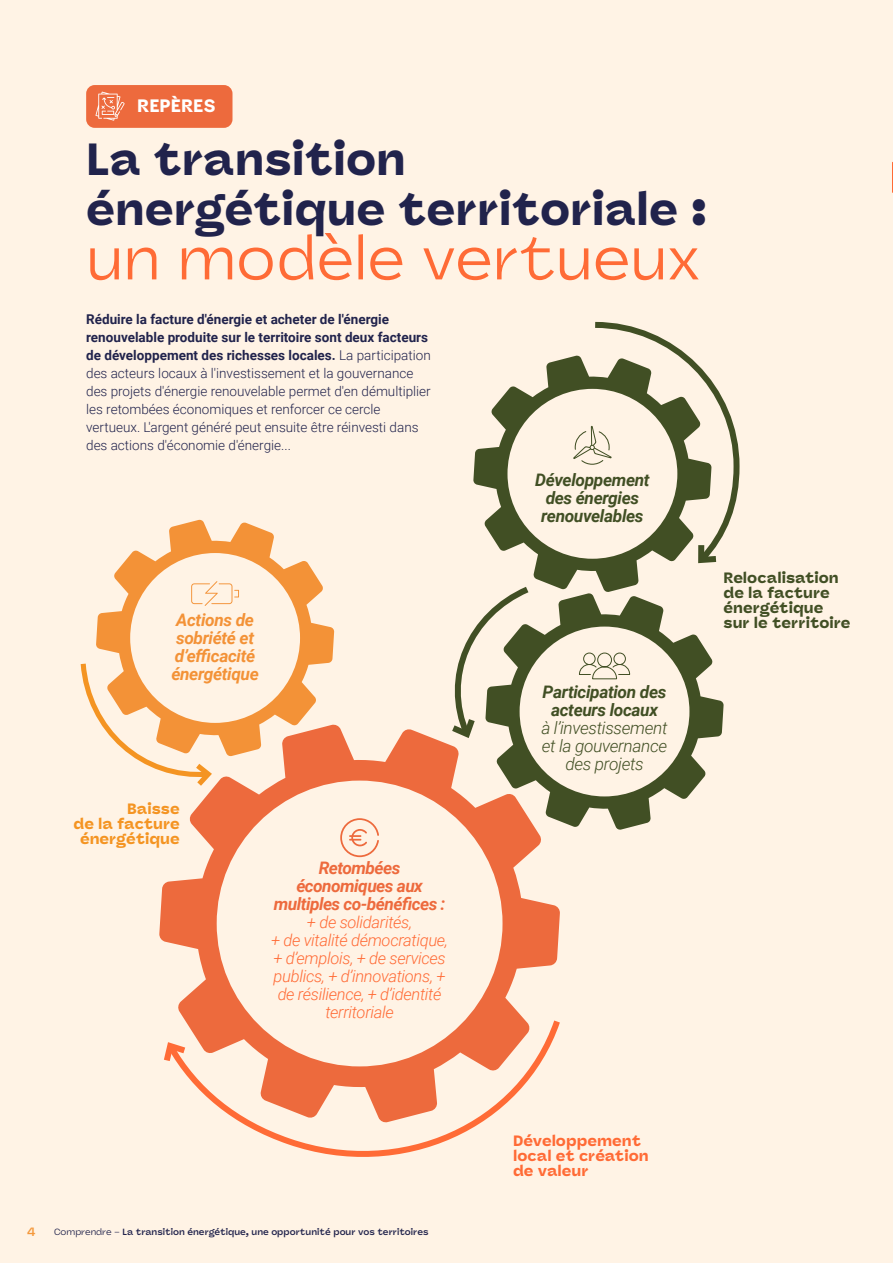
<style>
.page{position:relative;width:893px;height:1263px;background:#fff3e5}
.page>*{position:absolute;margin:0;border:0;box-sizing:border-box;transform-origin:0 0}
.t1{font:60px "Panel Sans";color:#ff6b36}
.t2{font:900 45px/49.5px "Panel Sans";color:#21234c}
.t3{font:900 18px "Panel Sans";color:#fff}
.t4{font:italic 700 17.25px/18px "Roboto";letter-spacing:-.02em;color:#414f24;text-align:center}
.t5{font:italic 700 17.25px/18px "Roboto";letter-spacing:-.03em;color:#ed6a3d;text-align:center}
.t6{font:italic 300 17.25px/18px "Roboto";letter-spacing:-.02em;color:#414f24;text-align:center}
.t7{font:italic 700 17.25px/18px "Roboto";letter-spacing:-.02em;color:#f39237}
.t8{font:italic 300 16.5px/18px "Roboto";letter-spacing:-.02em;color:#ff6b36;text-align:center}
.t9{font:900 15px/15px "Panel Sans";color:#414f24}
.t10{font:900 15px/15px "Panel Sans";color:#ff6b36}
.t11{font:900 15px/15px "Panel Sans";color:#f49422;text-align:right}
.t12{font:300 13.5px/18px "Roboto";color:#21234c}
.t13{font:700 12px "Panel Sans";color:#f4983b}
.t14{font:700 9px "Panel Sans";color:#21234c}
.s1{font-weight:700}
.s2{font-weight:400}
</style>
<div class="page">
<div style="left:86px;top:85px;width:146px;height:43px;background:#ed6a3d;border-radius:9px"></div>
<svg style="left:95px;top:92px;width:30px;height:29px"></svg>
<svg style="left:80px;top:663px;width:79px;height:107px"></svg>
<svg style="left:242px;top:1123px;width:238px;height:34px"></svg>
<svg style="left:159px;top:724px;width:401px;height:399px"></svg>
<div style="left:217px;top:780px;width:285px;height:286px;background:#fff3e5;border-radius:50%"></div>
<svg style="left:340px;top:818px;width:39px;height:39px"></svg>
<svg style="left:473px;top:356px;width:166px;height:236px"></svg>
<div style="left:507px;top:389px;width:170px;height:170px;background:#fff3e5;border-radius:50%"></div>
<svg style="left:573px;top:321px;width:167px;height:247px"></svg>
<svg style="left:485px;top:593px;width:239px;height:237px"></svg>
<div style="left:520px;top:627px;width:169px;height:169px;background:#fff3e5;border-radius:50%"></div>
<svg style="left:579px;top:652px;width:52px;height:28px"></svg>
<svg style="left:96px;top:519px;width:238px;height:237px"></svg>
<div style="left:130px;top:553px;width:170px;height:170px;background:#fff3e5;border-radius:50%"></div>
<svg style="left:191px;top:581px;width:48px;height:25px"></svg>
<svg style="left:442px;top:582px;width:93px;height:160px"></svg>
<h3 class="t3" style="left:137px;top:95px;width:80px">REPÈRES</h3>
<h2 class="t2" style="left:86px;top:135px;width:623px">La transition énergétique territoriale :</h2>
<h1 class="t1" style="left:86px;top:222px;width:616px">un modèle vertueux</h1>
<p class="t12" style="left:86px;top:310px;width:346px"><span class="s1">Réduire la facture d'énergie et acheter de l'énergie renouvelable produite sur le territoire sont deux facteurs de développement des richesses locales.</span> La participation des acteurs locaux à l'investissement et la gouvernance des projets d'énergie renouvelable permet d'en démultiplier les retombées économiques et renforcer ce cercle vertueux. L'argent généré peut ensuite être réinvesti dans des actions d'économie d'énergie...</p>
<p class="t4" style="left:535px;top:470px;width:116px">Développement des énergies renouvelables</p>
<p class="t7" style="left:171px;top:610px;width:89px">Actions de sobriété et d’efficacité énergétique</p>
<p class="t11" style="left:74px;top:801px;width:108px">Baisse<br>de la facture énergétique</p>
<p class="t5" style="left:274px;top:858px;width:173px">Retombées économiques aux multiples co-bénéfices :</p>
<p class="t8" style="left:271px;top:912px;width:178px">+ de solidarités,<br>+ de vitalité démocratique, + d’emplois, + de services publics, + d’innovations, + de résilience, + d’identité territoriale</p>
<p class="t4" style="left:543px;top:683px;width:125px">Participation des acteurs locaux</p>
<p class="t6" style="left:541px;top:719px;width:128px">à l’investissement et la gouvernance des projets</p>
<p class="t9" style="left:723px;top:570px;width:129px">Relocalisation de la facture énergétique sur le territoire</p>
<p class="t13" style="left:27px;top:1224px;width:10px">4</p>
<p class="t14" style="left:54px;top:1226px;width:376px"><span class="s2">Comprendre –</span> La transition énergétique, une opportunité pour vos territoires</p>
<p class="t10" style="left:513px;top:1133px;width:137px">Développement local et création de valeur</p>
</div>
